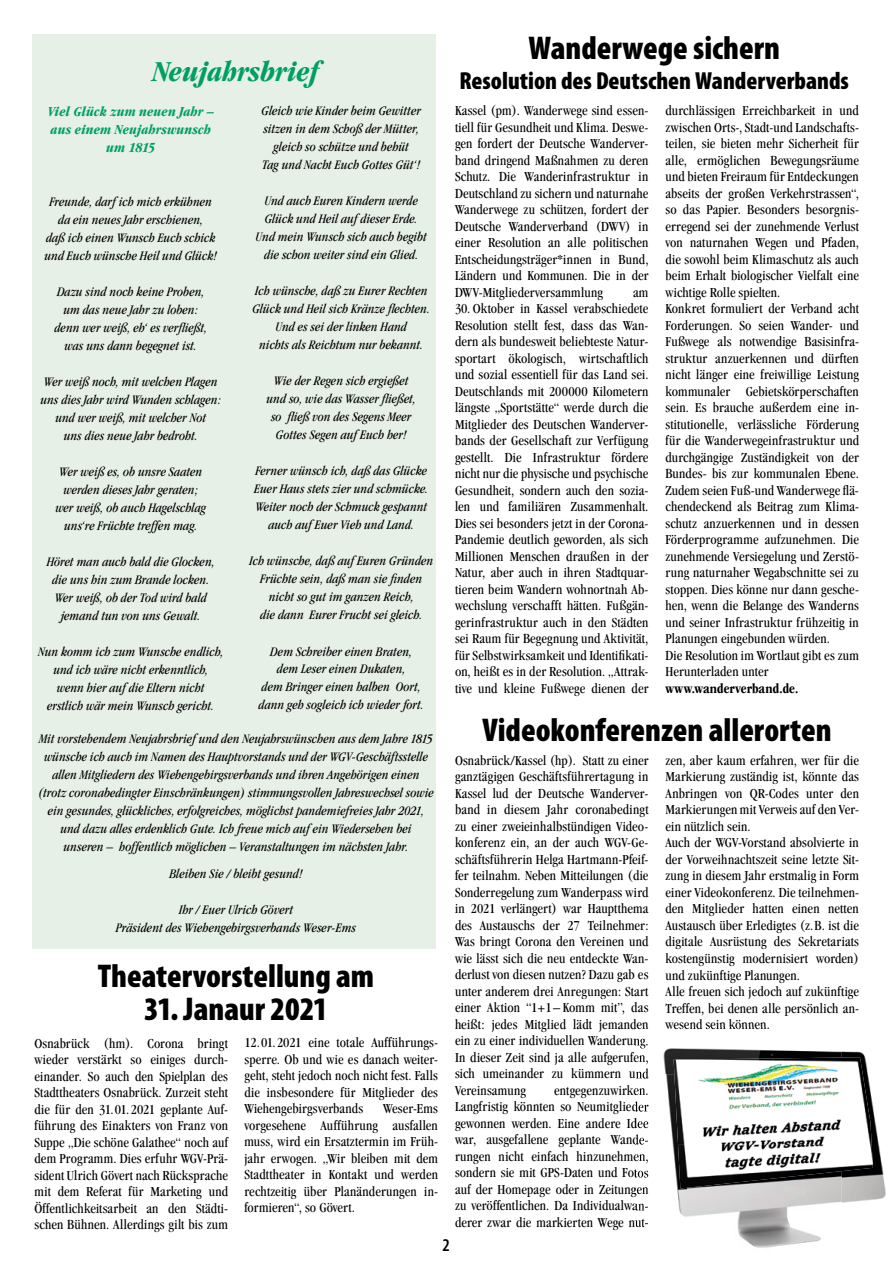
<style>
.page{position:relative;width:893px;height:1263px;background:#fff}
.page>*{position:absolute;margin:0;border:0;box-sizing:border-box;transform-origin:0 0}
.t1{font:900 condensed 33px "Myriad Pro";color:#000}
.t2{font:italic 700 condensed 30px "Garamond";letter-spacing:-.01em;color:#009f61}
.t3{font:900 condensed 24.75px "Myriad Pro";color:#000}
.t4{font:600 condensed 18px "Myriad Pro";color:#000}
.t5{font:condensed 14.25px/16.5px "Garamond";letter-spacing:.01em;color:#000;text-align:justify}
.t6{font:italic 700 condensed 14.25px/18px "Garamond";color:#009f61;text-align:center}
.t7{font:700 condensed 14.25px "ITC Garamond Std";color:#000}
.t8{font:italic condensed 13.5px/18px "Garamond";letter-spacing:.005em;color:#000;text-align:center}
</style>
<div class="page">
<div style="left:32px;top:34px;width:404px;height:914px;background:#e7f0e7"></div>
<img style="left:648px;top:1028px;width:193px;height:46px">
<img style="left:841px;top:1051px;width:45px;height:152px">
<img style="left:648px;top:1074px;width:39px;height:143px">
<img style="left:687px;top:1188px;width:103px;height:60px">
<img style="left:790px;top:1188px;width:52px;height:57px">
<img style="left:674px;top:1057px;width:198px;height:88px">
<img style="left:678px;top:1145px;width:195px;height:43px">
<svg style="left:636px;top:1027px;width:12px;height:52px"></svg>
<svg style="left:636px;top:1088px;width:12px;height:90px"></svg>
<svg style="left:636px;top:1187px;width:12px;height:24px"></svg>
<svg style="left:636px;top:1218px;width:12px;height:10px"></svg>
<img style="left:665px;top:1027px;width:104px;height:2px">
<h2 class="t2" style="left:153px;top:54px;width:168px">Neujahrsbrief</h2>
<p class="t6" style="left:48px;top:102px;width:168px">Viel Glück zum neuen Jahr – aus einem Neujahrswunsch um 1815</p>
<p class="t8" style="left:45px;top:193px;width:174px">Freunde, darf ich mich erkühnen da ein neues Jahr erschienen,<br>daß ich einen Wunsch Euch schick und Euch wünsche Heil und Glück!</p>
<p class="t8" style="left:54px;top:283px;width:154px">Dazu sind noch keine Proben, um das neue Jahr zu loben: denn wer weiß, eh‘ es verfließt, was uns dann begegnet ist.</p>
<p class="t8" style="left:40px;top:373px;width:182px">Wer weiß noch, mit welchen Plagen uns dies Jahr wird Wunden schlagen: und wer weiß, mit welcher Not<br>uns dies neue Jahr bedroht.</p>
<p class="t8" style="left:55px;top:463px;width:152px">Wer weiß es, ob unsre Saaten werden dieses Jahr geraten; wer weiß, ob auch Hagelschlag uns‘re Früchte treffen mag.</p>
<p class="t8" style="left:47px;top:553px;width:170px">Höret man auch bald die Glocken, die uns hin zum Brande locken.<br>Wer weiß, ob der Tod wird bald jemand tun von uns Gewalt.</p>
<p class="t8" style="left:38px;top:643px;width:187px">Nun komm ich zum Wunsche endlich, und ich wäre nicht erkenntlich,<br>wenn hier auf die Eltern nicht erstlich wär mein Wunsch gericht.</p>
<p class="t8" style="left:262px;top:102px;width:161px">Gleich wie Kinder beim Gewitter sitzen in dem Schoß der Mütter, gleich so schütze und behüt<br>Tag und Nacht Euch Gottes Güt‘!</p>
<p class="t8" style="left:256px;top:192px;width:173px">Und auch Euren Kindern werde<br>Glück und Heil auf dieser Erde.<br>Und mein Wunsch sich auch begibt die schon weiter sind ein Glied.</p>
<p class="t8" style="left:252px;top:282px;width:179px">Ich wünsche, daß zu Eurer Rechten<br>Glück und Heil sich Kränze flechten.<br>Und es sei der linken Hand<br>nichts als Reichtum nur bekannt.</p>
<p class="t8" style="left:267px;top:372px;width:151px">Wie der Regen sich ergießet und so, wie das Wasser fließet, so fließ von des Segens Meer<br>Gottes Segen auf Euch her!</p>
<p class="t8" style="left:254px;top:462px;width:176px">Ferner wünsch ich, daß das Glücke<br>Euer Haus stets zier und schmücke.<br>Weiter noch der Schmuck gespannt auch auf Euer Vieh und Land.</p>
<p class="t8" style="left:249px;top:552px;width:186px">Ich wünsche, daß auf Euren Gründen<br>Früchte sein, daß man sie finden nicht so gut im ganzen Reich,<br>die dann Eurer Frucht sei gleich.</p>
<p class="t8" style="left:259px;top:642px;width:167px">Dem Schreiber einen Braten, dem Leser einen Dukaten,<br>dem Bringer einen halben Oort, dann geh sogleich ich wieder fort.</p>
<p class="t8" style="left:38px;top:730px;width:397px">Mit vorstehendem Neujahrsbrief und den Neujahrswünschen aus dem Jahre 1815 wünsche ich auch im Namen des Hauptvorstands und der WGV- Geschäftsstelle allen Mitgliedern des Wiehengebirgsverbands und ihren Angehörigen einen (trotz coronabedingter Einschränkungen) stimmungsvollen Jahreswechsel sowie ein gesundes, glückliches, erfolgreiches, möglichst pandemiefreies Jahr 2021, und dazu alles erdenklich Gute. Ich freue mich auf ein Wiedersehen bei<br>unseren – hoffentlich möglichen – Veranstaltungen im nächsten Jahr.</p>
<p class="t8" style="left:169px;top:864px;width:135px">Bleiben Sie / bleibt gesund!</p>
<p class="t8" style="left:116px;top:901px;width:242px">Ihr / Euer Ulrich Gövert<br>Präsident des Wiehengebirgsverbands Weser-Ems</p>
<h1 class="t1" style="left:98px;top:957px;width:278px">Theater vorstellung am</h1>
<h1 class="t1" style="left:144px;top:990px;width:185px">31. Janaur 2021</h1>
<p class="t5" style="left:244px;top:1034px;width:195px">12.01.2021 eine totale Aufführungs&shy;sperre. Ob und wie es danach weiter&shy;geht, steht jedoch noch nicht fest. Falls die insbesondere für Mitglieder des Wiehengebirgsverbands</p>
<p class="t5" style="left:35px;top:1034px;width:195px">Osnabrück (hm). Corona bringt wieder verstärkt so einiges durch&shy;einander. So auch den Spielplan des Stadttheaters Osnabrück. Zurzeit steht die für den 31.01.2021 geplante Auf&shy;führung des Einakters von Franz von Suppe „Die schöne Galathee“ noch auf dem Programm. Dies erfuhr WGV-Prä&shy;sident Ulrich Gövert nach Rücksprache mit dem Referat für Marketing und Öffentlichkeitsarbeit an den Städti&shy;schen Bühnen. Allerdings gilt bis zum</p>
<p class="t5" style="left:244px;top:1100px;width:195px;text-indent:138px">Weser-Ems vorgesehene Aufführung ausfallen muss, wird ein Ersatztermin im Früh&shy;jahr erwogen. „Wir bleiben mit dem Stadttheater in Kontakt und werden rechtzeitig über Planänderungen in&shy;formieren“, so Gövert.</p>
<h1 class="t1" style="left:528px;top:29px;width:253px">Wanderwege sichern</h1>
<h3 class="t3" style="left:459px;top:67px;width:391px">Resolution des Deutschen Wanderverbands</h3>
<p class="t5" style="left:665px;top:102px;width:195px;text-align:left">durchlässigen Erreichbarkeit in und zwischen Orts-, Stadt-und Landschafts&shy;teilen, sie bieten mehr Sicherheit für alle, ermöglichen Bewegungsräume und bieten Freiraum für Entdeckungen abseits der großen Verkehrstrassen“, so das Papier. Besonders besorgnis&shy;erregend sei der zunehmende Verlust von naturnahen Wegen und Pfaden, die sowohl beim Klimaschutz als auch beim Erhalt biologischer Vielfalt eine wichtige Rolle spielten.<br>Konkret formuliert der Verband acht Forderungen. So seien Wander- und Fußwege als notwendige Basisinfra&shy;struktur anzuerkennen und dürften nicht länger eine freiwillige Leistung kommunaler Gebietskörperschaften sein. Es brauche außerdem eine in&shy;stitutionelle, verlässliche Förderung für die Wanderwegeinfrastruktur und durchgängige Zuständigkeit von der Bundes- bis zur kommunalen Ebene.<br>Zudem seien Fuß-und Wanderwege flä&shy;chendeckend als Beitrag zum Klima&shy;schutz anzuerkennen und in dessen Förderprogramme aufzunehmen. Die zunehmende Versiegelung und Zerstö&shy;rung naturnaher Wegabschnitte sei zu stoppen. Dies könne nur dann gesche&shy;hen, wenn die Belange des Wanderns und seiner Infrastruktur frühzeitig in Planungen eingebunden würden.<br>Die Resolution im Wortlaut gibt es zum Herunterladen unter</p>
<p class="t7" style="left:665px;top:680px;width:134px">www.wanderverband.de.</p>
<p class="t5" style="left:455px;top:102px;width:195px">Kassel (pm). Wanderwege sind essen&shy;tiell für Gesundheit und Klima. Deswe&shy;gen fordert der Deutsche Wanderver&shy;band dringend Maßnahmen zu deren Schutz. Die Wanderinfrastruktur in Deutschland zu sichern und natur nahe Wanderwege zu schützen, fordert der Deutsche Wanderverband (DWV) in einer Resolution an alle politischen Entscheidungsträger*innen in Bund, Ländern und Kommunen. Die in der DWV-Mitgliederversammlung</p>
<p class="t5" style="left:633px;top:284px;width:17px">am</p>
<p class="t5" style="left:455px;top:300px;width:195px">30. Oktober in Kassel verabschiedete Resolution stellt fest, dass das Wan&shy;dern als bundesweit beliebteste Natur&shy;sportart ökologisch, wirtschaftlich und sozial essentiell für das Land sei.<br>Deutschlands mit 200000 Kilometern längste „Sportstätte“ werde durch die Mitglieder des Deutschen Wanderver&shy;bands der Gesellschaft zur Verfügung gestellt. Die Infrastruktur fördere nicht nur die physische und psychische Gesundheit, sondern auch den sozia&shy;len und familiären Zusammenhalt.<br>Dies sei besonders jetzt in der Corona-Pandemie deutlich geworden, als sich Millionen Menschen draußen in der Natur, aber auch in ihren Stadtquar&shy;tieren beim Wandern wohnortnah Ab&shy;wechslung verschafft hätten. Fußgän&shy;gerinfrastruktur auch in den Städten sei Raum für Begegnung und Aktivität, für Selbstwirksamkeit und Identifikati&shy;on, heißt es in der Resolution. „Attrak&shy;tive und kleine Fußwege dienen der</p>
<h1 class="t1" style="left:482px;top:711px;width:351px">Videokonferenzen allerorten</h1>
<p class="t5" style="left:455px;top:752px;width:195px">Osnabrück/Kassel (hp). Statt zu einer ganztägigen Geschäftsführertagung in Kassel lud der Deutsche Wanderver&shy;band in diesem Jahr coronabedingt zu einer zweieinhalbstündigen Video&shy;konferenz ein, an der auch WGV-Ge&shy;schäftsführerin Helga Hartmann-Pfeif&shy;fer teilnahm. Neben Mitteilungen (die Sonderregelung zum Wanderpass wird in 2021 verlängert) war Hauptthema des Austauschs der 27 Teilnehmer:<br>Was bringt Corona den Vereinen und wie lässt sich die neu entdeckte Wan&shy;derlust von diesen nutzen? Dazu gab es unter anderem drei Anregungen: Start einer Aktion “1+1– Komm mit”, das heißt: jedes Mitglied lädt jemanden ein zu einer individuellen Wanderung.<br>In dieser Zeit sind ja alle aufgerufen, sich umeinander zu kümmern und Vereinsamung</p>
<p class="t5" style="left:455px;top:1082px;width:195px;text-indent:99px">entgegenzuwirken.<br>Langfristig könnten so Neumitglieder gewonnen werden. Eine andere Idee war, ausgefallene geplante Wande&shy;rungen nicht einfach hinzunehmen, sondern sie mit GPS-Daten und Fotos auf der Homepage oder in Zeitungen zu veröffent lichen. Da Individualwan&shy;derer zwar die markierten Wege nut-</p>
<p class="t5" style="left:665px;top:752px;width:195px;text-align:left">zen, aber kaum erfahren, wer für die Markierung zuständig ist, könnte das Anbringen von QR-Codes unter den Markierungen mit Verweis auf den Ver&shy;ein nützlich sein.<br>Auch der WGV-Vorstand absolvierte in der Vorweihnachtszeit seine letzte Sit&shy;zung in diesem Jahr erstmalig in Form einer Videokonferenz. Die teilnehmen&shy;den Mitglieder hatten einen netten Austausch über Erledigtes (z.B. ist die digitale Ausrüstung des Sekretariats kostengünstig modernisiert worden) und zukünftige Planungen.<br>Alle freuen sich jedoch auf zukünftige Treffen, bei denen alle persönlich an&shy;wesend sein können.</p>
<p class="t4" style="left:443px;top:1234px;width:9px">2</p>
</div>
